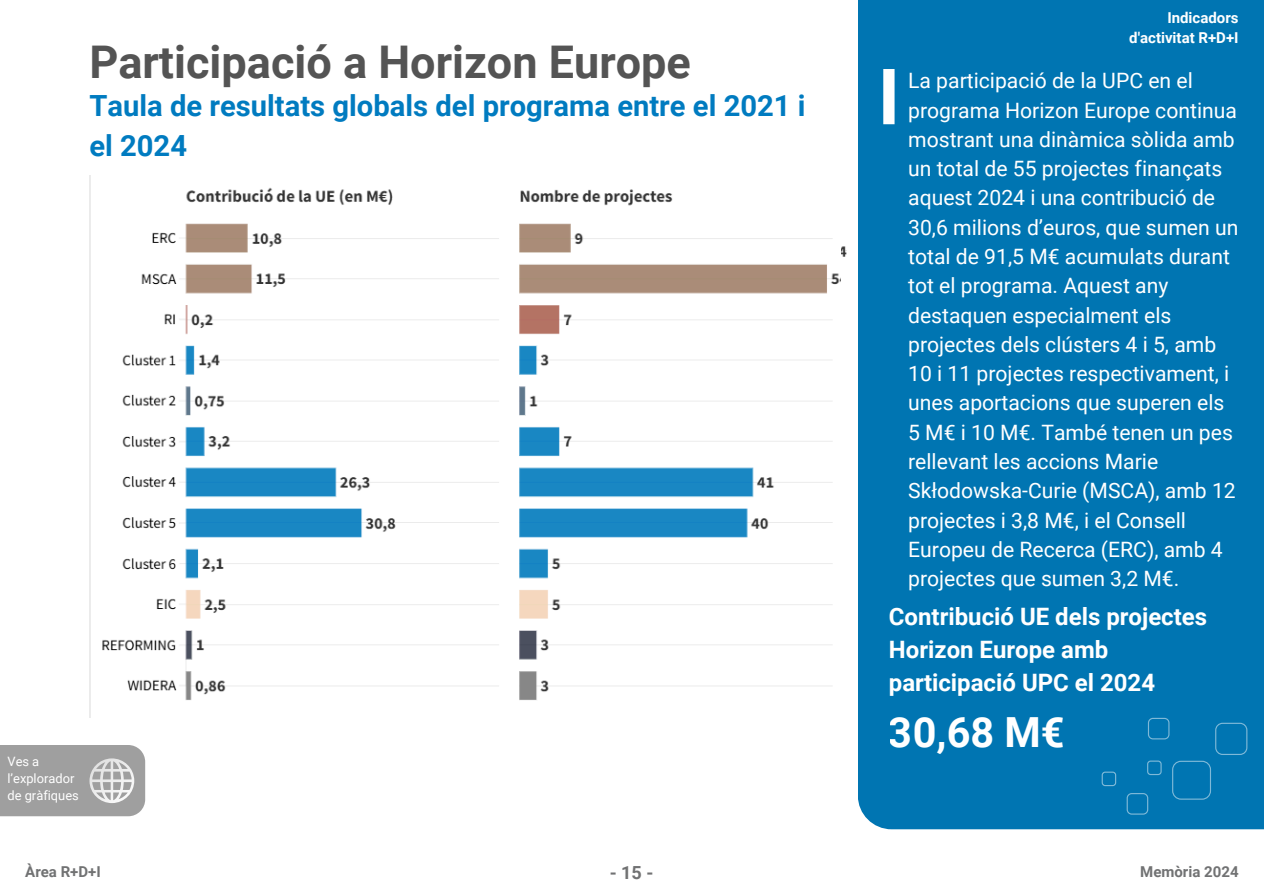
<style>
.page{position:relative;width:1264px;height:894px;background:#fff}
.page>*{position:absolute;margin:0;border:0;box-sizing:border-box;transform-origin:0 0}
.t1{font:700 45px "Roboto";color:#545454}
.t2{font:700 41.55px "Roboto";color:#fff}
.t3{font:700 29.1px/40.5px "Roboto";color:#007bc0}
.t4{font:700 24px/32.7px "Roboto";color:#fff}
.t5{font:21.15px/29.2px "Roboto";color:#fff}
.t6{font:700 18px "Roboto";color:#717273}
.t7{font:700 15px/20.2px "Roboto";color:#fff;text-align:right}
.t8{font:700 15px "Roboto";color:#717273}
.t9{font:12.9px/17.1px "Roboto";color:#fff}
</style>
<div class="page">
<div style="left:857px;top:0;width:406px;height:829px;background:#0075b2"></div>
<svg style="left:1147px;top:717px;width:22px;height:22px"></svg>
<svg style="left:1172px;top:760px;width:38px;height:39px"></svg>
<svg style="left:1215px;top:722px;width:32px;height:32px"></svg>
<svg style="left:1147px;top:760px;width:14px;height:14px"></svg>
<svg style="left:1126px;top:793px;width:22px;height:21px"></svg>
<svg style="left:1101px;top:771px;width:15px;height:14px"></svg>
<div style="left:883px;top:69px;width:11px;height:55px;background:#fff"></div>
<div style="left:0;top:744px;width:145px;height:72px;background:#9f9f9f"></div>
<svg style="left:89px;top:758px;width:45px;height:45px"></svg>
<img style="left:841px;top:246px;width:5px;height:11px">
<img style="left:89px;top:176px;width:751px;height:541px">
<h1 class="t1" style="left:89px;top:36px;width:603px">Participació a Horizon Europe</h1>
<h3 class="t3" style="left:89px;top:85px;width:717px">Taula de resultats globals del programa entre el 2021 i el 2024</h3>
<p class="t9" style="left:8px;top:752px;width:73px">Ves a l’explorador de gràfiques</p>
<p class="t7" style="left:1129px;top:7px;width:111px">Indicadors d'activitat R+D+I</p>
<p class="t5" style="left:908px;top:66px;width:332px">La participació de la UPC en el programa Horizon Europe continua mostrant una dinàmica sòlida amb un total de 55 projectes finançats aquest 2024 i una contribució de<br>30,6 milions d’euros, que sumen un total de 91,5 M€ acumulats durant tot el programa. Aquest any destaquen especialment els projectes dels clústers 4 i 5, amb<br>10 i 11 projectes respectivament, i unes aportacions que superen els<br>5 M€ i 10 M€. També tenen un pes rellevant les accions Marie<br>Skłodowska-Curie (MSCA), amb 12 projectes i 3,8 M€, i el Consell<br>Europeu de Recerca (ERC), amb 4 projectes que sumen 3,2 M€.</p>
<p class="t4" style="left:888px;top:600px;width:320px">Contribució UE dels projectes<br>Horizon Europe amb participació UPC el 2024</p>
<h2 class="t2" style="left:888px;top:708px;width:177px">30,68 M€</h2>
<p class="t8" style="left:25px;top:862px;width:77px">Àrea R+D+I</p>
<p class="t6" style="left:609px;top:862px;width:45px">- 15 -</p>
<p class="t8" style="left:1140px;top:862px;width:100px">Memòria 2024</p>
</div>
